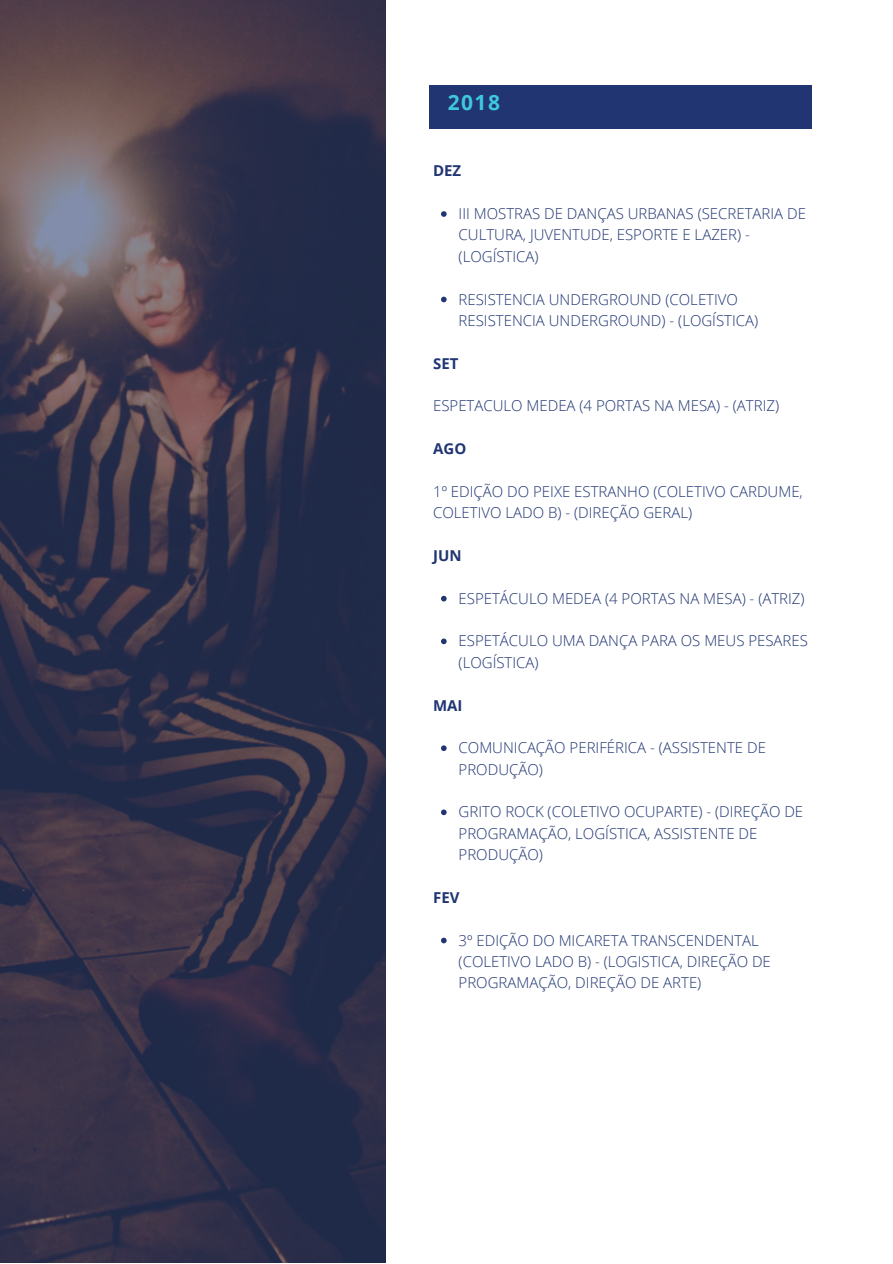
<style>
.page{position:relative;width:893px;height:1264px;background:#fff}
.page>*{position:absolute;margin:0;border:0;box-sizing:border-box;transform-origin:0 0}
.t1{font:700 21px "Open Sans";color:#3fc7df}
.t2{font:300 15px/21.3px "Open Sans";color:#203572}
.t3{font:700 15px "Open Sans";color:#203572}
</style>
<div class="page">
<div style="left:429px;top:85px;width:382px;height:44px;background:#203572"></div>
<img style="left:0;top:0;width:385px;height:1262px">
<svg style="left:441px;top:211px;width:5px;height:6px"></svg>
<svg style="left:441px;top:297px;width:5px;height:5px"></svg>
<svg style="left:441px;top:596px;width:5px;height:5px"></svg>
<svg style="left:441px;top:638px;width:5px;height:6px"></svg>
<svg style="left:441px;top:745px;width:5px;height:6px"></svg>
<svg style="left:441px;top:809px;width:5px;height:6px"></svg>
<svg style="left:441px;top:937px;width:5px;height:6px"></svg>
<h1 class="t1" style="left:447px;top:88px;width:54px">2018</h1>
<p class="t3" style="left:433px;top:160px;width:30px">DEZ</p>
<p class="t2" style="left:458px;top:203px;width:349px">III MOSTRAS DE DANÇAS URBANAS (SECRETARIA DE<br>CULTURA, JUVENTUDE, ESPORTE E LAZER) - (LOGÍSTICA)</p>
<p class="t2" style="left:458px;top:288px;width:301px">RESISTENCIA UNDERGROUND (COLETIVO<br>RESISTENCIA UNDERGROUND) - (LOGÍSTICA)</p>
<p class="t3" style="left:433px;top:352px;width:27px">SET</p>
<p class="t2" style="left:433px;top:395px;width:347px">ESPETACULO MEDEA (4 PORTAS NA MESA) - (ATRIZ)</p>
<p class="t3" style="left:433px;top:438px;width:35px">AGO</p>
<p class="t2" style="left:433px;top:480px;width:371px">1º EDIÇÃO DO PEIXE ESTRANHO (COLETIVO CARDUME,<br>COLETIVO LADO B) - (DIREÇÃO GERAL)</p>
<p class="t3" style="left:433px;top:545px;width:30px">JUN</p>
<p class="t2" style="left:458px;top:587px;width:347px">ESPETÁCULO MEDEA (4 PORTAS NA MESA) - (ATRIZ)</p>
<p class="t2" style="left:458px;top:630px;width:351px">ESPETÁCULO UMA DANÇA PARA OS MEUS PESARES (LOGÍSTICA)</p>
<p class="t3" style="left:433px;top:694px;width:31px">MAI</p>
<p class="t2" style="left:458px;top:736px;width:309px">COMUNICAÇÃO PERIFÉRICA - (ASSISTENTE DE<br>PRODUÇÃO)</p>
<p class="t2" style="left:458px;top:801px;width:346px">GRITO ROCK (COLETIVO OCUPARTE) - (DIREÇÃO DE<br>PROGRAMAÇÃO, LOGÍSTICA, ASSISTENTE DE<br>PRODUÇÃO)</p>
<p class="t3" style="left:433px;top:886px;width:28px">FEV</p>
<p class="t2" style="left:458px;top:929px;width:314px">3º EDIÇÃO DO MICARETA TRANSCENDENTAL (COLETIVO LADO B) - (LOGISTICA, DIREÇÃO DE<br>PROGRAMAÇÃO, DIREÇÃO DE ARTE)</p>
</div>
